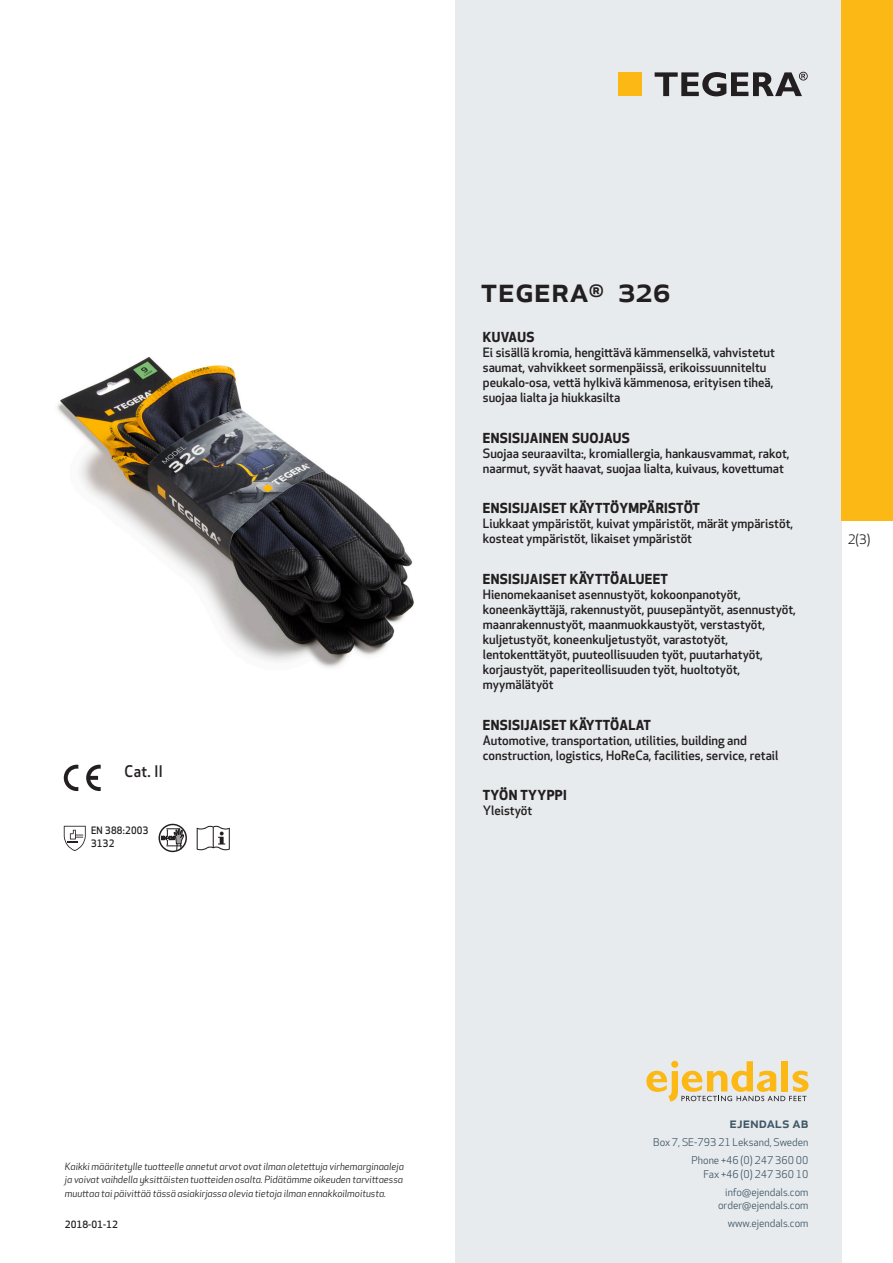
<style>
.page{position:relative;width:893px;height:1263px;background:#fff}
.page>*{position:absolute;margin:0;border:0;box-sizing:border-box;transform-origin:0 0}
.prodname{font:500 34.5px "Apex New";color:#231f20}
.Artikel{font:500 15.6px "Apex New";color:#231f20;scale:.95 1}
.t1{font:500 15px "Apex New";color:#405968}
.Funktion_body{font:700 13.5px "Apex New";letter-spacing:.025em;color:#231f20}
.t2{font:12.75px "Apex New";color:#231f20}
.Funktion_body-2{font:500 12.6px/15px "Apex New";color:#231f20}
.t3{font:10.5px/18px "Apex New";color:#405968;text-align:right}
.Artikel-2{font:500 10.05px/13.2px "Apex New";letter-spacing:.025em;color:#231f20;scale:.95 1}
.t4{font:italic 9.75px/13.5px "Apex New";color:#231f20;text-align:justify}
.Sidfot_datum{font:500 9.75px "Apex New";color:#231f20}
</style>
<div class="page">
<div style="left:455px;top:0;width:387px;height:1263px;background:#e8ebee"></div>
<svg style="left:646px;top:1061px;width:162px;height:40px"></svg>
<div style="left:842px;top:0;width:51px;height:520px;background:#fcb814"></div>
<div style="left:618px;top:72px;width:24px;height:24px;background:#fcb814"></div>
<svg style="left:655px;top:72px;width:153px;height:24px"></svg>
<svg style="left:86px;top:765px;width:15px;height:26px"></svg>
<svg style="left:64px;top:765px;width:14px;height:26px"></svg>
<svg style="left:64px;top:826px;width:22px;height:25px"></svg>
<svg style="left:161px;top:824px;width:23px;height:26px"></svg>
<div style="left:159px;top:824px;width:28px;height:28px;border:1px solid #231f20;border-radius:50%"></div>
<svg style="left:197px;top:826px;width:33px;height:24px"></svg>
<img style="left:57px;top:356px;width:357px;height:312px">
<p class="Artikel" style="left:125px;top:761px;width:42px">Cat. II</p>
<p class="Artikel-2" style="left:91px;top:823px;width:62px">EN 388:2003<br>3132</p>
<p class="prodname" style="left:480px;top:266px;width:192px">TEGERA<sup>®</sup> 326</p>
<p class="Funktion_body" style="left:483px;top:327px;width:53px">KUVAUS</p>
<p class="Funktion_body-2" style="left:483px;top:345px;width:294px">Ei sisällä kromia, hengittävä kämmenselkä, vahvistetut saumat, vahvikkeet sormenpäissä, erikoissuunniteltu peukalo-osa, vettä hylkivä kämmenosa, erityisen tiheä, suojaa lialta ja hiukkasilta</p>
<p class="Funktion_body" style="left:483px;top:428px;width:149px">ENSISIJAINEN SUOJAUS</p>
<p class="Funktion_body-2" style="left:483px;top:445px;width:308px">Suojaa seuraavilta:, kromiallergia, hankausvammat, rakot, naarmut, syvät haavat, suojaa lialta, kuivaus, kovettumat</p>
<p class="Funktion_body" style="left:483px;top:498px;width:219px">ENSISIJAISET KÄYTTÖYMPÄRISTÖT</p>
<p class="Funktion_body-2" style="left:483px;top:516px;width:312px">Liukkaat ympäristöt, kuivat ympäristöt, märät ympäristöt, kosteat ympäristöt, likaiset ympäristöt</p>
<p class="Funktion_body" style="left:483px;top:569px;width:187px">ENSISIJAISET KÄYTTÖALUEET</p>
<p class="Funktion_body-2" style="left:483px;top:586px;width:315px">Hienomekaaniset asennustyöt, kokoonpanotyöt, koneenkäyttäjä, rakennustyöt, puusepäntyöt, asennustyöt, maanrakennustyöt, maanmuokkaustyöt, verstastyöt, kuljetustyöt, koneenkuljetustyöt, varastotyöt, lentokenttätyöt, puuteollisuuden työt, puutarhatyöt, korjaustyöt, paperiteollisuuden työt, huoltotyöt, myymälätyöt</p>
<p class="Funktion_body" style="left:483px;top:715px;width:170px">ENSISIJAISET KÄYTTÖALAT</p>
<p class="Funktion_body-2" style="left:483px;top:732px;width:297px">Automotive, transportation, utilities, building and construction, logistics, HoReCa, facilities, service, retail</p>
<p class="Funktion_body" style="left:483px;top:785px;width:85px">TYÖN TYYPPI</p>
<p class="Funktion_body-2" style="left:483px;top:803px;width:51px">Yleistyöt</p>
<p class="t2" style="left:848px;top:531px;width:24px">2(3)</p>
<p class="t4" style="left:65px;top:1159px;width:340px">Kaikki määritetylle tuotteelle annetut arvot ovat ilman oletettuja virhemarginaaleja ja voivat vaihdella yksittäisten tuotteiden osalta. Pidätämme oikeuden tarvittaessa muuttaa tai päivittää tässä asiakirjassa olevia tietoja ilman ennakkoilmoitusta.</p>
<p class="Sidfot_datum" style="left:65px;top:1218px;width:54px">2018-01-12</p>
<p class="t1" style="left:729px;top:1113px;width:80px">ejendals ab</p>
<p class="t3" style="left:653px;top:1133px;width:157px">Box 7, SE-793 21 Leksand, Sweden<br>Phone +46 (0) 247 360 00</p>
<p class="t3" style="left:703px;top:1165px;width:107px">Fax +46 (0) 247 360 10 info@ejendals.com</p>
<p class="t3" style="left:718px;top:1196px;width:92px">order@ejendals.com</p>
<p class="t3" style="left:728px;top:1215px;width:82px">www.ejendals.com</p>
</div>
